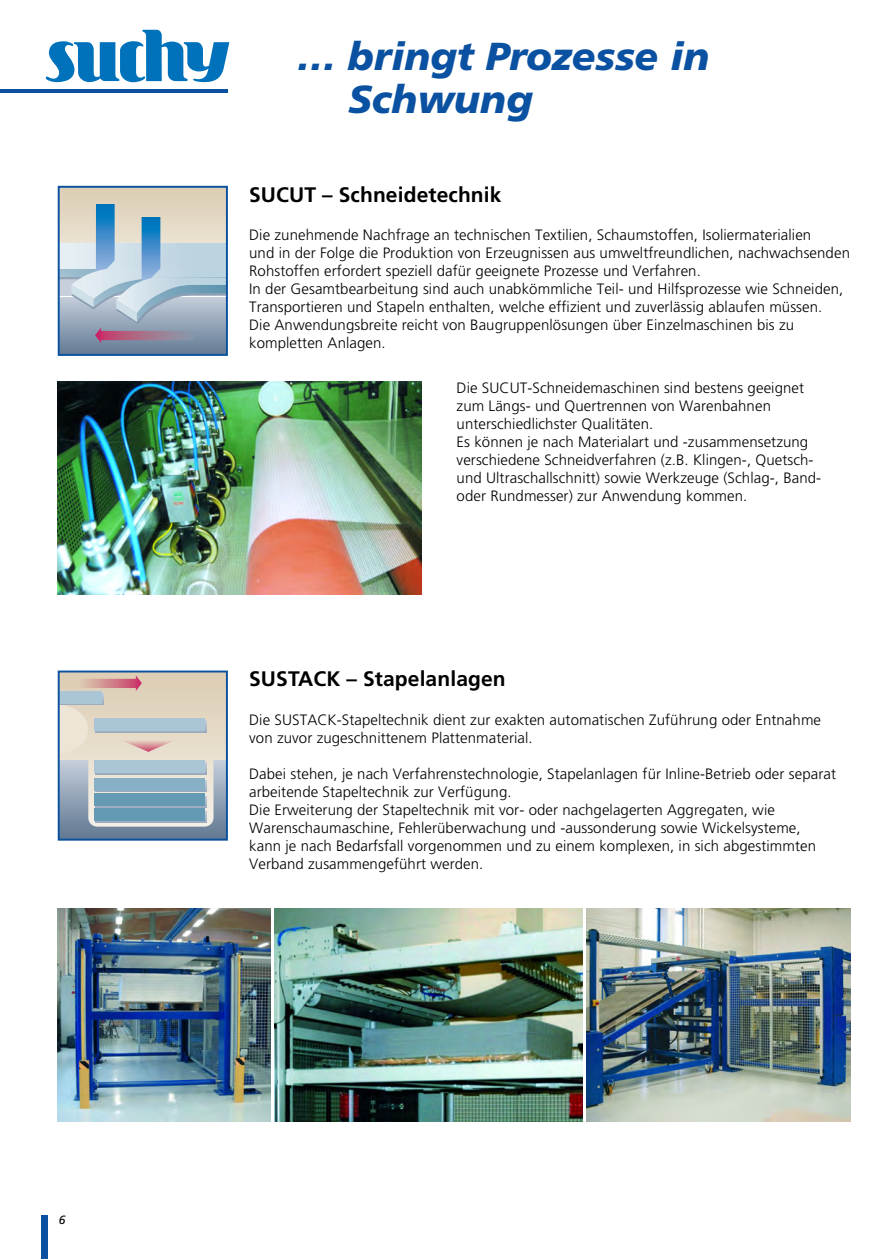
<style>
.page{position:relative;width:893px;height:1259px;background:#fff}
.page>*{position:absolute;margin:0;border:0;box-sizing:border-box;transform-origin:0 0}
.t1{font:italic 900 39px/42px "Frutiger";color:#0a51a1}
.t2{font:700 21px "Frutiger";letter-spacing:.005em;color:#000}
.t3{font:300 15px/18px "Frutiger";letter-spacing:.005em;color:#000}
.t4{font:italic 12px "Frutiger";color:#000}
</style>
<div class="page">
<img style="left:0;top:29px;width:851px;height:1230px">
<p class="t4" style="left:59px;top:1215px;width:8px">6</p>
<h1 class="t1" style="left:348px;top:39px;width:363px;text-indent:-51px">… bringt Prozesse in<br>Schwung</h1>
<h2 class="t2" style="left:249px;top:186px;width:254px">SUCUT – Schneidetechnik</h2>
<p class="t3" style="left:249px;top:227px;width:602px">Die zunehmende Nachfrage an technischen Textilien, Schaumstoffen, Isoliermaterialien<br>und in der Folge die Produktion von Erzeugnissen aus umweltfreundlichen, nachwachsenden Rohstoffen erfordert speziell dafür geeignete Prozesse und Verfahren.<br>In der Gesamtbearbeitung sind auch unabkömmliche Teil- und Hilfsprozesse wie Schneiden, Transportieren und Stapeln enthalten, welche effizient und zuverlässig ablaufen müssen.<br>Die Anwendungsbreite reicht von Baugruppenlösungen über Einzelmaschinen bis zu kompletten Anlagen.</p>
<p class="t3" style="left:456px;top:380px;width:366px">Die SUCUT-Schneidemaschinen sind bestens geeignet zum Längs- und Quertrennen von Warenbahnen unterschiedlichster Qualitäten.<br>Es können je nach Materialart und -zusammensetzung verschiedene Schneidverfahren (z.B. Klingen-, Quetsch&shy;und Ultraschallschnitt) sowie Werkzeuge (Schlag-, Band&shy;oder Rundmesser) zur Anwendung kommen.</p>
<h2 class="t2" style="left:249px;top:671px;width:258px">SUSTACK – Stapelanlagen</h2>
<p class="t3" style="left:249px;top:712px;width:573px">Die SUSTACK-Stapeltechnik dient zur exakten automatischen Zuführung oder Entnahme von zuvor zugeschnittenem Plattenmaterial.</p>
<p class="t3" style="left:249px;top:766px;width:588px">Dabei stehen, je nach Verfahrenstechnologie, Stapelanlagen für Inline-Betrieb oder separat arbeitende Stapeltechnik zur Verfügung.<br>Die Erweiterung der Stapeltechnik mit vor- oder nachgelagerten Aggregaten, wie Warenschaumaschine, Fehlerüberwachung und -aussonderung sowie Wickelsysteme, kann je nach Bedarfsfall vorgenommen und zu einem komplexen, in sich abgestimmten Verband zusammengeführt werden.</p>
</div>
